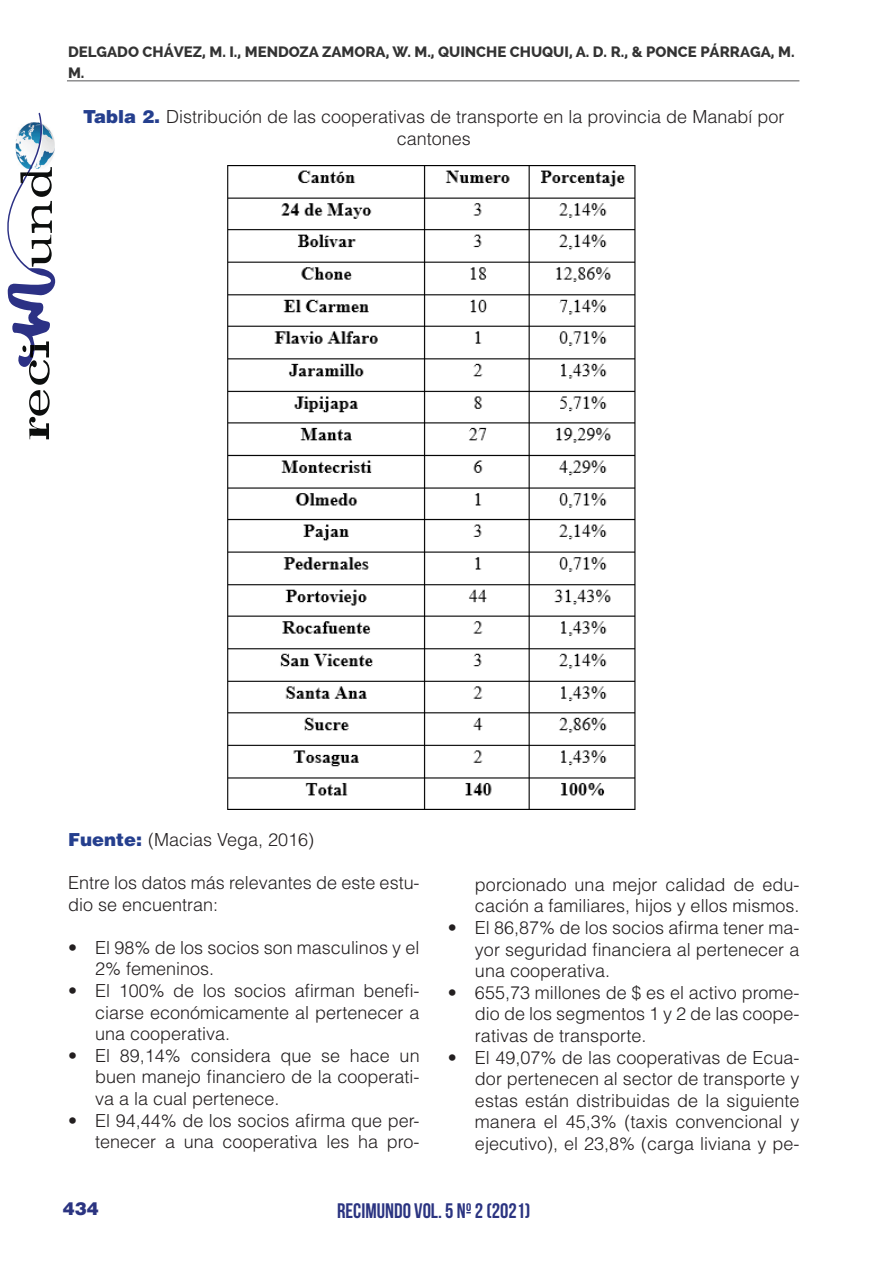
<style>
.page{position:relative;width:893px;height:1263px;background:#fff}
.page>*{position:absolute;margin:0;border:0;box-sizing:border-box;transform-origin:0 0}
.t1{font:700 21px "Bebas Neue";color:#2b3481}
.t2{font:300 18px/21.6px "Helvetica LT Std";color:#231f20;text-align:justify}
.t3{font:900 18px "Helvetica LT Std";color:#2b3481}
.t4{font:800 15px/21px "Raleway";color:#333}
.s1{font-weight:900;color:#253f8e}
</style>
<div class="page">
<hr style="left:67px;top:80px;width:732px;height:1px;background:#545557">
<svg style="left:7px;top:113px;width:48px;height:326px"></svg>
<img style="left:227px;top:166px;width:409px;height:643px">
<p class="t4" style="left:68px;top:42px;width:728px">DELGADO CHÁVEZ, M. I., MENDOZA ZAMORA, W. M., QUINCHE CHUQUI, A. D. R., &amp; PONCE PÁRRAGA, M.<br>M.</p>
<p class="t2" style="left:83px;top:106px;width:703px;text-align:center"><span class="s1">Tabla 2.</span> Distribución de las cooperativas de transporte en la provincia de Manabí por cantones</p>
<p class="t2" style="left:68px;top:829px;width:248px"><span class="s1">Fuente:</span> (Macias Vega, 2016)</p>
<p class="t2" style="left:68px;top:871px;width:353px">Entre los datos más relevantes de este estu&shy;dio se encuentran:</p>
<p class="t2" style="left:95px;top:936px;width:326px;text-indent:-27px">• El 98% de los socios son masculinos y el<br>2% femeninos.</p>
<p class="t2" style="left:95px;top:979px;width:326px;text-indent:-27px">• El 100% de los socios afirman benefi&shy;ciarse económicamente al pertenecer a una cooperativa.</p>
<p class="t2" style="left:95px;top:1044px;width:326px;text-indent:-27px">• El 89,14% considera que se hace un buen manejo financiero de la cooperati&shy;va a la cual pertenece.</p>
<p class="t2" style="left:68px;top:1109px;width:353px;text-align:right">• El 94,44% de los socios afirma que per&shy;tenecer a una cooperativa les ha pro-</p>
<p class="t2" style="left:475px;top:873px;width:326px">porcionado una mejor calidad de edu&shy;cación a familiares, hijos y ellos mismos.</p>
<p class="t2" style="left:475px;top:917px;width:326px;text-indent:-27px">• El 86,87% de los socios afirma tener ma&shy;yor seguridad financiera al pertenecer a una cooperativa.</p>
<p class="t2" style="left:475px;top:981px;width:326px;text-indent:-27px">• 655,73 millones de $ es el activo prome&shy;dio de los segmentos 1 y 2 de las coope&shy;rativas de transporte.</p>
<p class="t2" style="left:475px;top:1046px;width:326px;text-indent:-27px">• El 49,07% de las cooperativas de Ecua&shy;dor pertenecen al sector de transporte y estas están distribuidas de la siguiente manera el 45,3% (taxis convencional y ejecutivo), el 23,8% (carga liviana y pe-</p>
<p class="t3" style="left:63px;top:1197px;width:38px">434</p>
<p class="t1" style="left:337px;top:1199px;width:195px">RECIMUNDO VOL. 5 Nº 2 (2021)</p>
</div>
